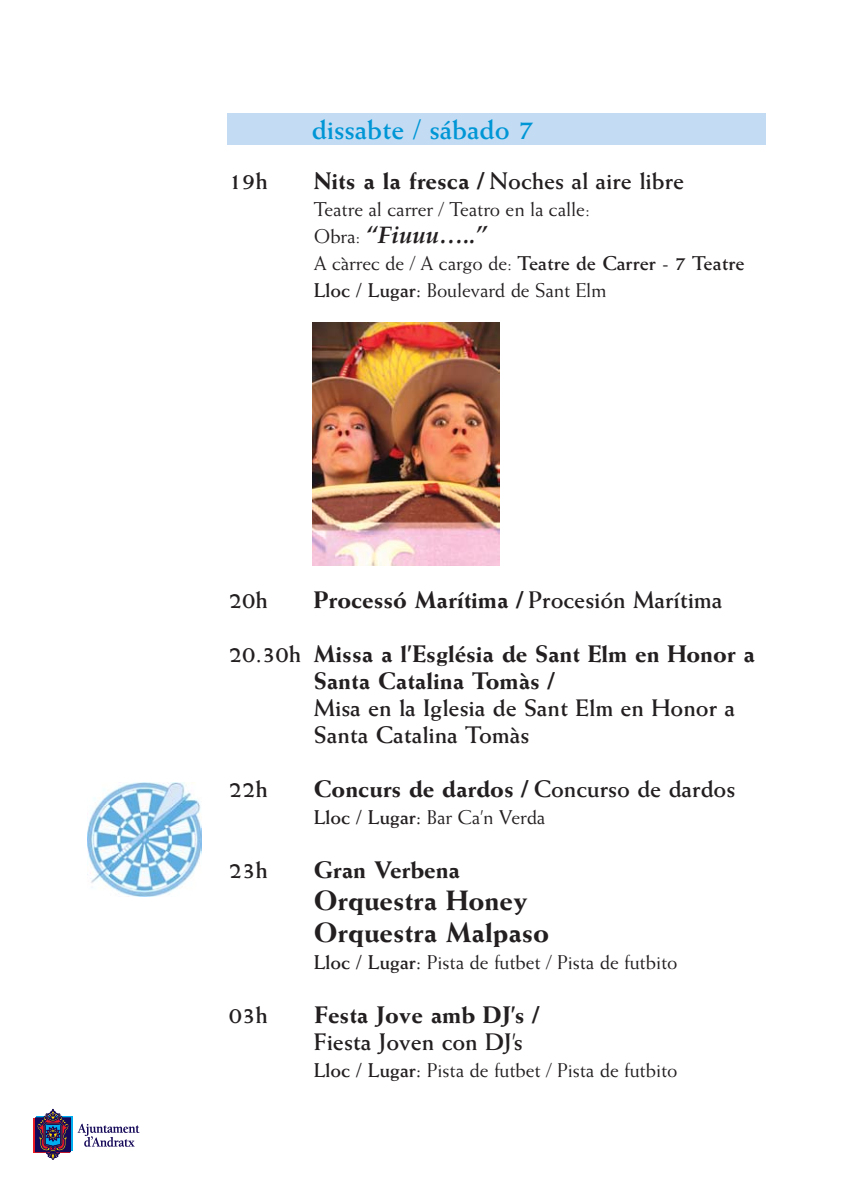
<style>
.page{position:relative;width:850px;height:1190px;background:#fff}
.page>*{position:absolute;margin:0;border:0;box-sizing:border-box;transform-origin:0 0}
.t1{font:800 28px/32px "Weiss";color:#231f20}
.t2{font:700 28px "Weiss";color:#0096d6}
.t3{font:800 24px/27px "Weiss";color:#231f20}
.t4{font:700 24px/27px "Weiss";color:#231f20}
.t5{font:24px "Palatino Bold Italic Os F";color:#231f20}
.t6{font:20px/27px "Weiss";letter-spacing:-.005em;color:#231f20}
.s1{font-weight:800}
.s2{font-family:"Weiss";font-size:20px}
.s3{font-weight:700}
</style>
<div class="page">
<div style="left:34px;top:1119px;width:36px;height:34px;background:#ed1c24"></div>
<div style="left:36px;top:1116px;width:36px;height:35px;background:#00aeef"></div>
<svg style="left:35px;top:1109px;width:36px;height:51px"></svg>
<svg style="left:78px;top:1124px;width:62px;height:23px"></svg>
<div style="left:227px;top:113px;width:538px;height:32px;background:#c4dcf3"></div>
<img style="left:313px;top:322px;width:187px;height:243px">
<img style="left:88px;top:782px;width:114px;height:115px">
<h1 class="t2" style="left:312px;top:119px;width:224px">dissabte / sábado 7</h1>
<p class="t4" style="left:229px;top:170px;width:41px">19h</p>
<p class="t4" style="left:314px;top:170px;width:372px"><span class="s1">Nits a la fresca /</span> Noches al aire libre</p>
<p class="t6" style="left:314px;top:197px;width:278px">Teatre al carrer / Teatro en la calle:</p>
<p class="t5" style="left:314px;top:226px;width:175px"><span class="s2">Obra:</span> “Fiuuu…..”</p>
<p class="t6" style="left:314px;top:251px;width:432px">A càrrec de / A cargo de: <span class="s3">Teatre de Carrer - 7 Teatre<br>Lloc / Lugar:</span> Boulevard de Sant Elm</p>
<p class="t4" style="left:229px;top:589px;width:41px">20h</p>
<p class="t3" style="left:314px;top:588px;width:410px">Processó Marítima / <span class="s3">Procesión Marítima</span></p>
<p class="t3" style="left:314px;top:642px;width:443px;text-indent:-85px"><span class="s3">20.30h</span> Missa a l’Església de Sant Elm en Honor a<br>Santa Catalina Tomàs /</p>
<p class="t4" style="left:314px;top:697px;width:423px">Misa en la Iglesia de Sant Elm en Honor a<br>Santa Catalina Tomàs</p>
<p class="t4" style="left:229px;top:778px;width:41px">22h</p>
<p class="t3" style="left:314px;top:777px;width:423px">Concurs de dardos / <span class="s3">Concurso de dardos</span></p>
<p class="t6" style="left:314px;top:805px;width:233px"><span class="s3">Lloc / Lugar:</span> Bar Ca’n Verda</p>
<p class="t4" style="left:229px;top:859px;width:41px">23h</p>
<p class="t3" style="left:314px;top:858px;width:148px">Gran Verbena</p>
<h1 class="t1" style="left:314px;top:887px;width:237px">Orquestra Honey<br>Orquestra Malpaso</h1>
<p class="t6" style="left:314px;top:950px;width:365px"><span class="s3">Lloc / Lugar:</span> Pista de futbet / Pista de futbito</p>
<p class="t4" style="left:229px;top:1004px;width:41px">03h</p>
<p class="t3" style="left:314px;top:1003px;width:227px">Festa Jove amb DJ’s /</p>
<p class="t4" style="left:314px;top:1031px;width:211px">Fiesta Joven con DJ’s</p>
<p class="t6" style="left:314px;top:1058px;width:365px"><span class="s3">Lloc / Lugar:</span> Pista de futbet / Pista de futbito</p>
</div>
